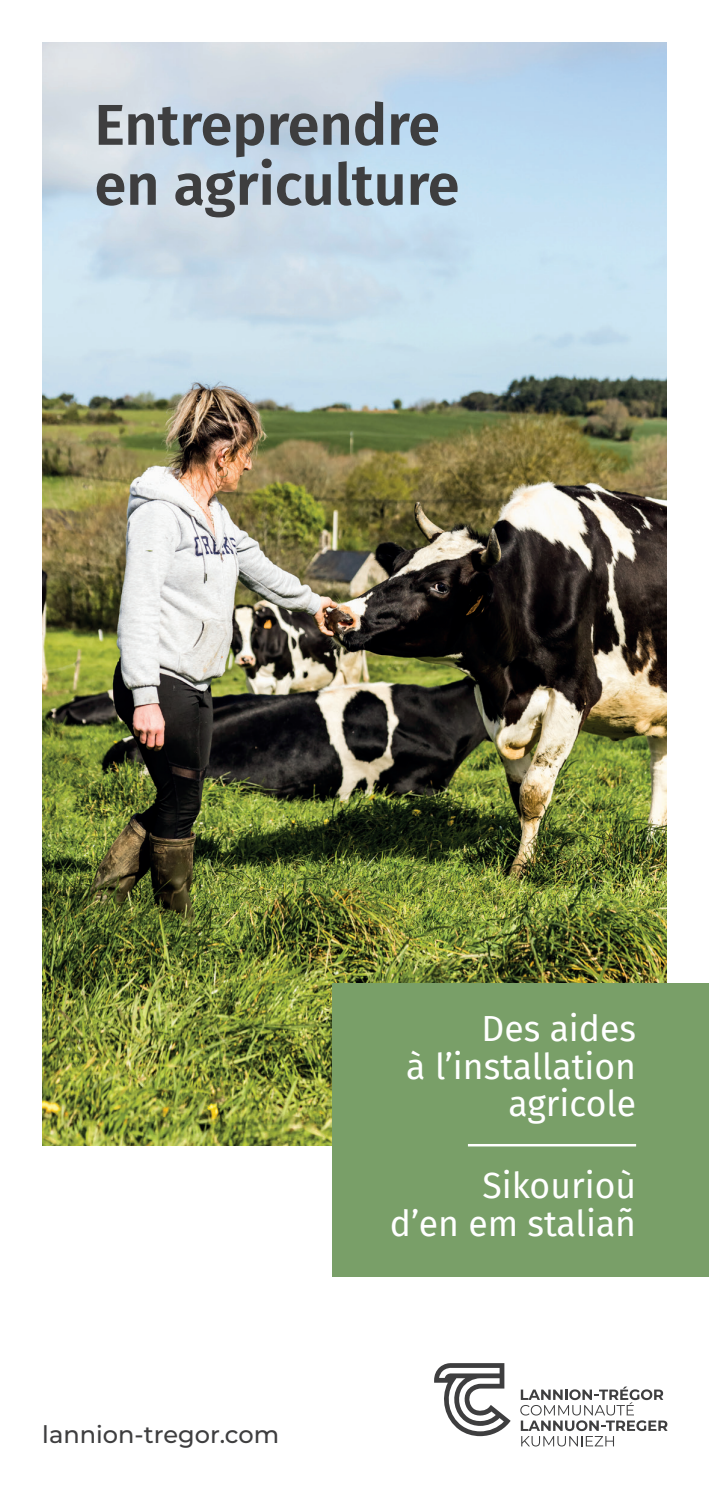
<style>
.page{position:relative;width:709px;height:1489px;background:#fff}
.page>*{position:absolute;margin:0;border:0;box-sizing:border-box;transform-origin:0 0}
.t1{font:600 57.5px/60px "Fira Sans";color:#3e3e3f}
.t2{font:35.5px/37.8px "Fira Sans";color:#fff;text-align:right}
.t3{font:100 24px "Montserrat";color:#3e3e3f}
</style>
<div class="page">
<img style="left:43px;top:43px;width:623px;height:1102px">
<div style="left:332px;top:982px;width:377px;height:294px;background:#799f68"></div>
<svg style="left:434px;top:1363px;width:76px;height:72px"></svg>
<svg style="left:520px;top:1386px;width:147px;height:60px"></svg>
<hr style="left:468px;top:1143px;width:168px;height:3px;background:#fff">
<h1 class="t1" style="left:94px;top:91px;width:366px">Entreprendre en agriculture</h1>
<p class="t2" style="left:406px;top:1008px;width:231px">Des aides<br>à l’installation agricole</p>
<p class="t3" style="left:42px;top:1418px;width:238px">lannion-tregor.com</p>
<p class="t2" style="left:390px;top:1165px;width:248px">Sikourioù<br>d’en em staliañ</p>
</div>
